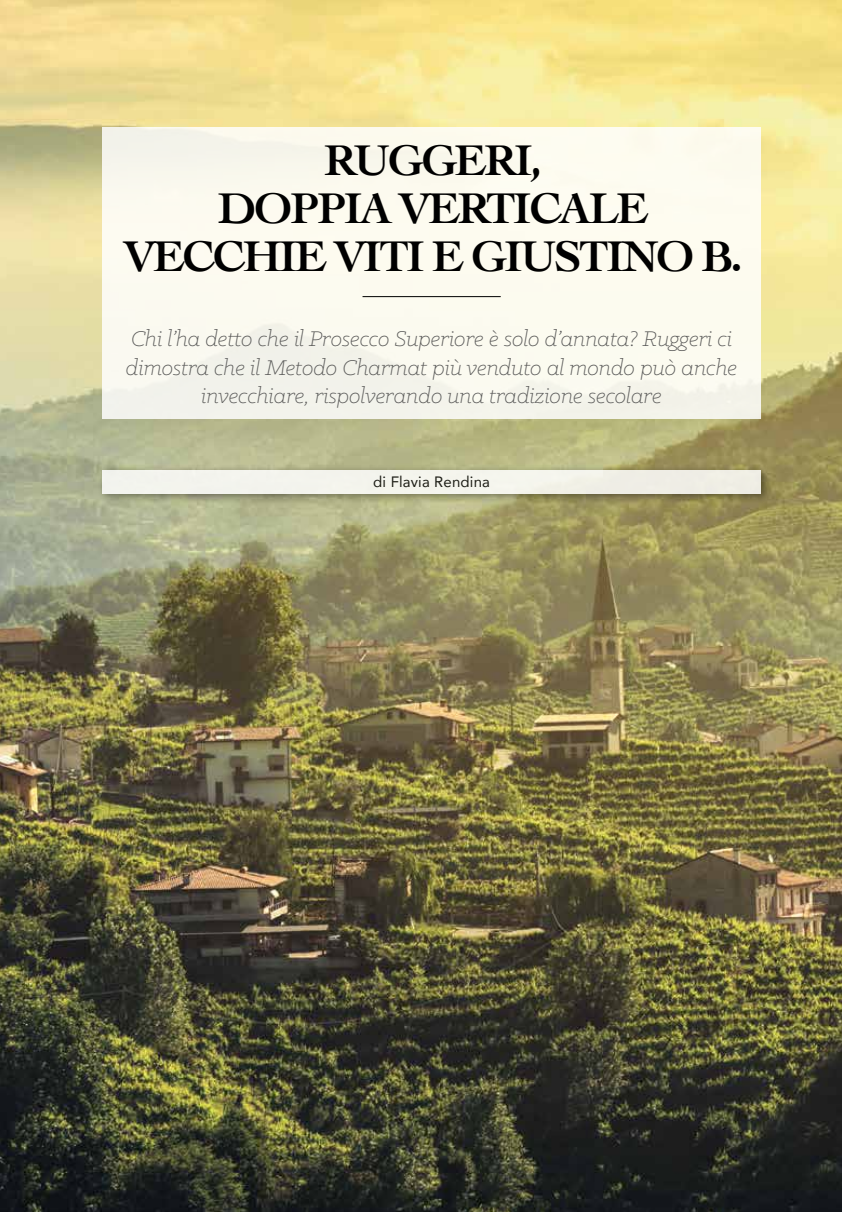
<style>
.page{position:relative;width:842px;height:1212px;background:#fff}
.page>*{position:absolute;margin:0;border:0;box-sizing:border-box;transform-origin:0 0}
.t1{font:700 45px/48px "Cochin";letter-spacing:-.05em;color:#000;text-align:center}
.t2{font:italic 300 24px/28.5px "Klinic Slab";letter-spacing:-.01em;color:#575756;text-align:center}
.t3{font:15px "Avenir";letter-spacing:.01em;color:#000}
</style>
<div class="page">
<img style="left:0;top:0;width:842px;height:1212px">
<div style="left:97px;top:465px;width:675px;height:40px;background:#000;opacity:.5"></div>
<div style="left:103px;top:470px;width:658px;height:23px;background:#f3f4ed"></div>
<div style="left:103px;top:128px;width:658px;height:291px;background:#fcfaef"></div>
<hr style="left:362px;top:296px;width:139px;height:1px;background:#000">
<h1 class="t1" style="left:124px;top:134px;width:620px">RUGGERI,<br>DOPPIA VERTICALE<br>VECCHIE VITI E GIUSTINO B.</h1>
<p class="t2" style="left:126px;top:324px;width:613px">Chi l’ha detto che il Prosecco Superiore è solo d’annata? Ruggeri ci dimostra che il Metodo Charmat più venduto al mondo può anche invecchiare, rispolverando una tradizione secolare</p>
<p class="t3" style="left:373px;top:470px;width:118px">di Flavia Rendina</p>
</div>
